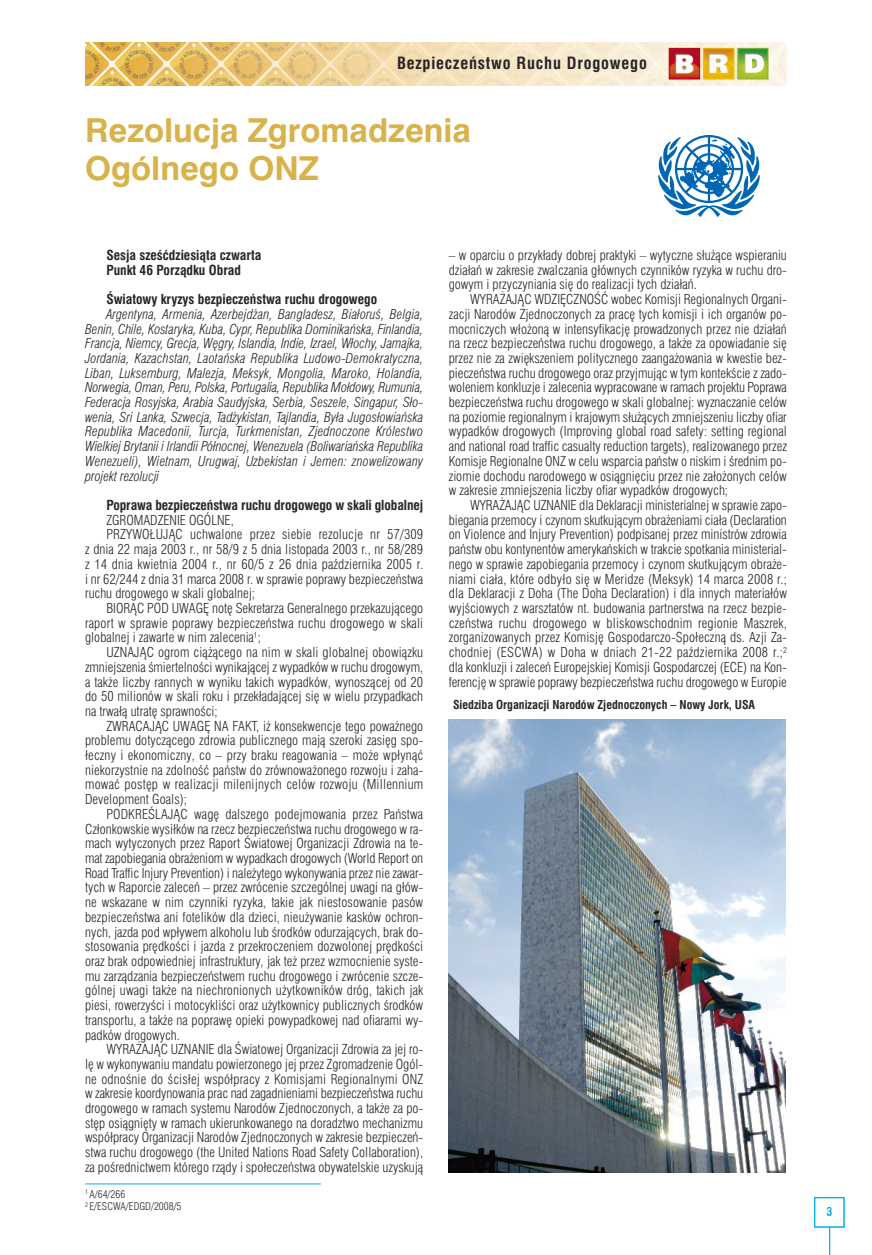
<style>
.page{position:relative;width:872px;height:1255px;background:#fff}
.page>*{position:absolute;margin:0;border:0;box-sizing:border-box;transform-origin:0 0}
.t1{font:700 33px/37.5px "Swiss 721 PL";color:#d8b24a}
.t2{font:700 condensed 16.5px "Swiss 721 PL";letter-spacing:.05em;color:#272627}
.t3{font:300 condensed 13.5px/14.7px "Swiss 721 PL";color:#272627;text-align:justify}
.t4{font:italic 300 condensed 13.5px/14.7px "Swiss 721 PL";letter-spacing:.01em;color:#272627;text-align:justify}
.t5{font:700 condensed 13.5px/14.7px "Swiss 721 PL";color:#272627}
.t6{font:700 condensed 12px "Swiss 721 PL";color:#272627}
.t7{font:condensed 12px "Swiss 721 PL";color:#00aded}
.t8{font:300 condensed 10.5px/12.6px "Swiss 721 PL";color:#272627}
.t9{font:condensed 10.5px "Swiss 721 PL";color:#00aded}
</style>
<div class="page">
<div style="left:814px;top:1197px;width:30px;height:30px;border:1px solid #00aded"></div>
<svg style="left:829px;top:1227px;width:1px;height:27px"></svg>
<svg style="left:658px;top:135px;width:101px;height:82px"></svg>
<svg style="left:85px;top:43px;width:702px;height:42px;background:#ebd29e"></svg>
<img style="left:449px;top:719px;width:336px;height:453px">
<hr style="left:85px;top:1183px;width:236px;height:1px;background:#00aded">
<p class="t2" style="left:397px;top:56px;width:251px">Bezpieczeƒstwo Ruchu Drogowego</p>
<h1 class="t1" style="left:85px;top:115px;width:387px">Rezolucja Zgromadzenia<br>Ogólnego ONZ</h1>
<p class="t5" style="left:106px;top:249px;width:157px">Sesja szeÊçdziesiàta czwarta<br>Punkt 46 Porzàdku Obrad</p>
<p class="t5" style="left:106px;top:293px;width:272px">Âwiatowy kryzys bezpieczeƒstwa ruchu drogowego</p>
<p class="t4" style="left:85px;top:308px;width:340px;text-indent:21px">Argentyna, Armenia, Azerbejd˝an, Bangladesz, BiałoruÊ, Belgia, Benin, Chile, Kostaryka, Kuba, Cypr, Republika Dominikaƒska, Finlandia, Francja, Niemcy, Grecja, W´gry, Islandia, Indie, Izrael, Włochy, Jamajka, Jordania, Kazachstan, Laotaƒska Republika Ludowo-Demokratyczna, Liban, Luksemburg, Malezja, Meksyk, Mongolia, Maroko, Holandia, Norwegia, Oman, Peru, Polska, Portugalia, Republika Mołdowy, Rumunia, Federacja Rosyjska, Arabia Saudyjska, Serbia, Seszele, Singapur, Sło&shy;wenia, Sri Lanka, Szwecja, Tad˝ykistan, Tajlandia, Była Jugosłowiaƒska Republika Macedonii, Turcja, Turkmenistan, Zjednoczone Królestwo Wielkiej Brytanii i Irlandii Północnej, Wenezuela (Boliwariaƒska Republika Wenezueli), Wietnam, Urugwaj, Uzbekistan i Jemen: znowelizowany projekt rezolucji</p>
<p class="t5" style="left:106px;top:499px;width:318px">Poprawa bezpieczeƒstwa ruchu drogowego w skali globalnej</p>
<p class="t3" style="left:106px;top:513px;width:129px">ZGROMADZENIE OGÓLNE,</p>
<p class="t3" style="left:106px;top:528px;width:318px">PRZYWOŁUJÑC uchwalone przez siebie rezolucje nr 57/309</p>
<p class="t3" style="left:85px;top:543px;width:340px">z dnia 22 maja 2003 r., nr 58/9 z 5 dnia listopada 2003 r., nr 58/289</p>
<p class="t3" style="left:85px;top:557px;width:340px">z 14 dnia kwietnia 2004 r., nr 60/5 z 26 dnia paêdziernika 2005 r.</p>
<p class="t3" style="left:85px;top:572px;width:340px">i nr 62/244 z dnia 31 marca 2008 r. w sprawie poprawy bezpieczeƒstwa</p>
<p class="t3" style="left:85px;top:587px;width:171px">ruchu drogowego w skali globalnej;</p>
<p class="t3" style="left:106px;top:602px;width:318px">BIORÑC POD UWAG¢ not´ Sekretarza Generalnego przekazujàcego</p>
<p class="t3" style="left:85px;top:616px;width:340px">raport w sprawie poprawy bezpieczeƒstwa ruchu drogowego w skali</p>
<p class="t3" style="left:85px;top:631px;width:177px">globalnej i zawarte w nim zalecenia<sup>1</sup>;</p>
<p class="t3" style="left:106px;top:646px;width:318px">UZNAJÑC ogrom cià˝àcego na nim w skali globalnej obowiàzku</p>
<p class="t3" style="left:85px;top:660px;width:340px">zmniejszenia ÊmiertelnoÊci wynikajàcej z wypadków w ruchu drogowym,</p>
<p class="t3" style="left:85px;top:675px;width:340px">a tak˝e liczby rannych w wyniku takich wypadków, wynoszàcej od 20</p>
<p class="t3" style="left:85px;top:690px;width:340px">do 50 milionów w skali roku i przekładajàcej si´ w wielu przypadkach</p>
<p class="t3" style="left:85px;top:704px;width:134px">na trwałà utrat´ sprawnoÊci;</p>
<p class="t3" style="left:106px;top:719px;width:318px">ZWRACAJÑC UWAG¢ NA FAKT, i˝ konsekwencje tego powa˝nego</p>
<p class="t3" style="left:85px;top:734px;width:340px">problemu dotyczàcego zdrowia publicznego majà szeroki zasi´g spo-</p>
<p class="t3" style="left:85px;top:749px;width:340px">łeczny i ekonomiczny, co – przy braku reagowania – mo˝e wpłynàç</p>
<p class="t3" style="left:85px;top:763px;width:340px">niekorzystnie na zdolnoÊç paƒstw do zrównowa˝onego rozwoju i zaha-</p>
<p class="t3" style="left:85px;top:778px;width:340px">mowaç post´p w realizacji milenijnych celów rozwoju (Millennium</p>
<p class="t3" style="left:85px;top:793px;width:104px">Development Goals);</p>
<p class="t3" style="left:106px;top:807px;width:318px">PODKREÂLAJÑC wag´ dalszego podejmowania przez Paƒstwa</p>
<p class="t3" style="left:85px;top:822px;width:340px">Członkowskie wysiłków na rzecz bezpieczeƒstwa ruchu drogowego w ra-</p>
<p class="t3" style="left:85px;top:837px;width:340px">mach wytyczonych przez Raport Âwiatowej Organizacji Zdrowia na te-</p>
<p class="t3" style="left:85px;top:851px;width:340px">mat zapobiegania obra˝eniom w wypadkach drogowych (World Report on</p>
<p class="t3" style="left:85px;top:866px;width:340px">Road Traffic Injury Prevention) i nale˝ytego wykonywania przez nie zawar-</p>
<p class="t3" style="left:85px;top:881px;width:340px">tych w Raporcie zaleceƒ – przez zwrócenie szczególnej uwagi na głów-</p>
<p class="t3" style="left:85px;top:896px;width:340px">ne wskazane w nim czynniki ryzyka, takie jak niestosowanie pasów</p>
<p class="t3" style="left:85px;top:910px;width:340px">bezpieczeƒstwa ani fotelików dla dzieci, nieu˝ywanie kasków ochron-</p>
<p class="t3" style="left:85px;top:925px;width:340px">nych, jazda pod wpływem alkoholu lub Êrodków odurzajàcych, brak do-</p>
<p class="t3" style="left:85px;top:940px;width:340px">stosowania pr´dkoÊci i jazda z przekroczeniem dozwolonej pr´dkoÊci</p>
<p class="t3" style="left:85px;top:954px;width:340px">oraz brak odpowiedniej infrastruktury, jak te˝ przez wzmocnienie syste-</p>
<p class="t3" style="left:85px;top:969px;width:340px">mu zarzàdzania bezpieczeƒstwem ruchu drogowego i zwrócenie szcze-</p>
<p class="t3" style="left:85px;top:984px;width:340px">gólnej uwagi tak˝e na niechronionych u˝ytkowników dróg, takich jak</p>
<p class="t3" style="left:85px;top:998px;width:340px">piesi, rowerzyÊci i motocykliÊci oraz u˝ytkownicy publicznych Êrodków</p>
<p class="t3" style="left:85px;top:1013px;width:340px">transportu, a tak˝e na popraw´ opieki powypadkowej nad ofiarami wy-</p>
<p class="t3" style="left:85px;top:1028px;width:96px">padków drogowych.</p>
<p class="t3" style="left:106px;top:1043px;width:318px">WYRA˚AJÑC UZNANIE dla Âwiatowej Organizacji Zdrowia za jej ro-</p>
<p class="t3" style="left:85px;top:1057px;width:340px">l´ w wykonywaniu mandatu powierzonego jej przez Zgromadzenie Ogól-</p>
<p class="t3" style="left:85px;top:1072px;width:340px">ne odnoÊnie do Êcisłej współpracy z Komisjami Regionalnymi ONZ</p>
<p class="t3" style="left:85px;top:1087px;width:340px">w zakresie koordynowania prac nad zagadnieniami bezpieczeƒstwa ruchu</p>
<p class="t3" style="left:85px;top:1101px;width:340px">drogowego w ramach systemu Narodów Zjednoczonych, a tak˝e za po-</p>
<p class="t3" style="left:85px;top:1116px;width:340px">st´p osiàgni´ty w ramach ukierunkowanego na doradztwo mechanizmu</p>
<p class="t3" style="left:85px;top:1131px;width:340px">współpracy Organizacji Narodów Zjednoczonych w zakresie bezpieczeƒ-</p>
<p class="t3" style="left:85px;top:1145px;width:340px">stwa ruchu drogowego (the United Nations Road Safety Collaboration),</p>
<p class="t3" style="left:85px;top:1160px;width:340px">za poÊrednictwem którego rzàdy i społeczeƒstwa obywatelskie uzyskujà</p>
<p class="t8" style="left:85px;top:1188px;width:98px"><sup>1</sup> A/64/266<br><sup>2</sup> E/ESCWA/EDGD/2008/5</p>
<p class="t3" style="left:449px;top:249px;width:340px">– w oparciu o przykłady dobrej praktyki – wytyczne słu˝àce wspieraniu działaƒ w zakresie zwalczania głównych czynników ryzyka w ruchu dro&shy;gowym i przyczyniania si´ do realizacji tych działaƒ.</p>
<p class="t3" style="left:449px;top:293px;width:340px;text-indent:21px">WYRA˚AJÑC WDZI¢CZNOÂå wobec Komisji Regionalnych Organi&shy;zacji Narodów Zjednoczonych za prac´ tych komisji i ich organów po&shy;mocniczych wło˝onà w intensyfikacj´ prowadzonych przez nie działaƒ na rzecz bezpieczeƒstwa ruchu drogowego, a tak˝e za opowiadanie si´ przez nie za zwi´kszeniem politycznego zaanga˝owania w kwestie bez&shy;pieczeƒstwa ruchu drogowego oraz przyjmujàc w tym kontekÊcie z zado&shy;woleniem konkluzje i zalecenia wypracowane w ramach projektu Poprawa bezpieczeƒstwa ruchu drogowego w skali globalnej: wyznaczanie celów na poziomie regionalnym i krajowym słu˝àcych zmniejszeniu liczby ofiar wypadków drogowych (Improving global road safety: setting regional and national road traffic casualty reduction targets), realizowanego przez Komisje Regionalne ONZ w celu wsparcia paƒstw o niskim i Êrednim po&shy;ziomie dochodu narodowego w osiàgni´ciu przez nie zało˝onych celów w zakresie zmniejszenia liczby ofiar wypadków drogowych;</p>
<p class="t3" style="left:449px;top:499px;width:340px;text-indent:21px">WYRA˚AJÑC UZNANIE dla Deklaracji ministerialnej w sprawie zapo&shy;biegania przemocy i czynom skutkujàcym obra˝eniami ciała (Declaration on Violence and Injury Prevention) podpisanej przez ministrów zdrowia paƒstw obu kontynentów amerykaƒskich w trakcie spotkania ministerial&shy;nego w sprawie zapobiegania przemocy i czynom skutkujàcym obra˝e&shy;niami ciała, które odbyło si´ w Meridze (Meksyk) 14 marca 2008 r.; dla Deklaracji z Doha (The Doha Declaration) i dla innych materiałów wyjÊciowych z warsztatów nt. budowania partnerstwa na rzecz bezpie&shy;czeƒstwa ruchu drogowego w bliskowschodnim regionie Maszrek, zorganizowanych przez Komisj´ Gospodarczo-Społecznà ds. Azji Za&shy;chodniej (ESCWA) w Doha w dniach 21-22 paêdziernika 2008 r.;<sup>2 </sup>dla konkluzji i zaleceƒ Europejskiej Komisji Gospodarczej (ECE) na Kon&shy;ferencj´ w sprawie poprawy bezpieczeƒstwa ruchu drogowego w Europie</p>
<p class="t6" style="left:453px;top:699px;width:304px">Siedziba Organizacji Narodów Zjednoczonych – Nowy Jork, USA</p>
<p class="t7" style="left:826px;top:1206px;width:7px">3</p>
<p class="t9" style="left:826px;top:1207px;width:7px">3</p>
</div>
